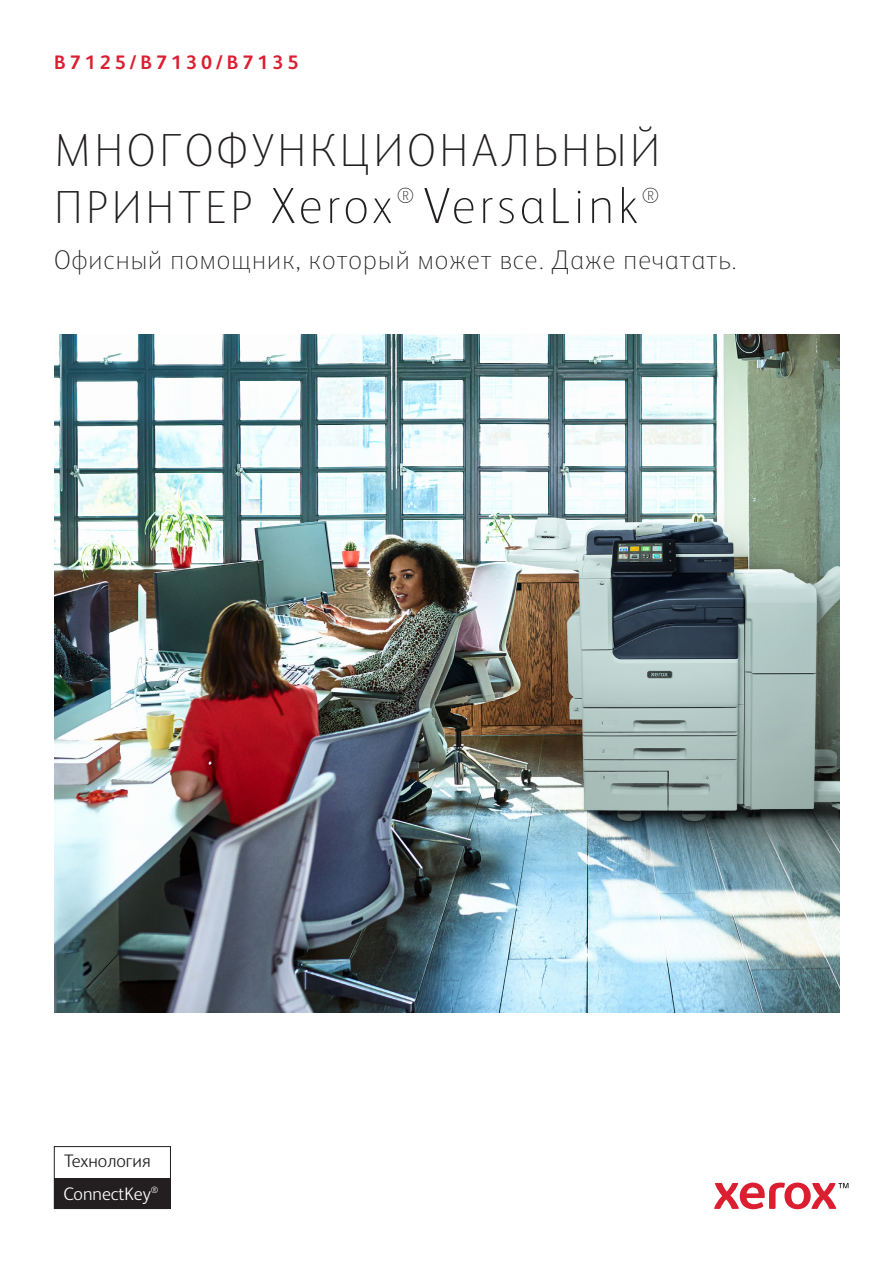
<style>
.page{position:relative;width:893px;height:1263px;background:#fff}
.page>*{position:absolute;margin:0;border:0;box-sizing:border-box;transform-origin:0 0}
.Cover_Title_EXPERT_3{font:100 51px "Xerox Sans";letter-spacing:.075em;color:#231f20}
.Cover_Title_EXPERT_3-2{font:100 46.5px/57px "Xerox Sans";letter-spacing:.075em;color:#231f20}
.Cover_Subhead{font:100 27px "Xerox Sans";letter-spacing:.04em;color:#231f20}
.Cover_Title_EXPERT_3-3{font:100 21.9px "Xerox Sans";color:#231f20}
.Title_Crosshead_left{font:700 19.5px "Xerox Sans";letter-spacing:.21em;color:#db1e30}
.Body_Subhead{font:300 18.15px "Xerox Sans";color:#fff}
.Body_Subhead-2{font:300 18.15px "Xerox Sans";color:#231f20}
.s1{font-size:51px}
</style>
<div class="page">
<img style="left:55px;top:334px;width:785px;height:679px">
<svg style="left:714px;top:1182px;width:134px;height:27px"></svg>
<div style="left:54px;top:1146px;width:117px;height:63px;border:1px solid #231f20"></div>
<div style="left:54px;top:1178px;width:116px;height:30px;background:#231f20"></div>
<p class="Title_Crosshead_left" style="left:54px;top:49px;width:246px">B7125/B7130/B7135</p>
<p class="Cover_Title_EXPERT_3-2" style="left:54px;top:119px;width:608px">МНОГОФУНКЦИОНАЛЬНЫЙ<br>ПРИНТЕР <span class="s1">Xerox</span></p>
<p class="Cover_Title_EXPERT_3-3" style="left:397px;top:181px;width:19px">®</p>
<p class="Cover_Title_EXPERT_3" style="left:422px;top:172px;width:217px">VersaLink</p>
<p class="Cover_Title_EXPERT_3-3" style="left:642px;top:181px;width:19px">®</p>
<p class="Cover_Subhead" style="left:54px;top:242px;width:684px">Офисный помощник, который может все. Даже печатать.</p>
<p class="Body_Subhead-2" style="left:64px;top:1149px;width:88px">Teхнология</p>
<p class="Body_Subhead" style="left:64px;top:1182px;width:96px">ConnectKey<sup>®</sup></p>
</div>
